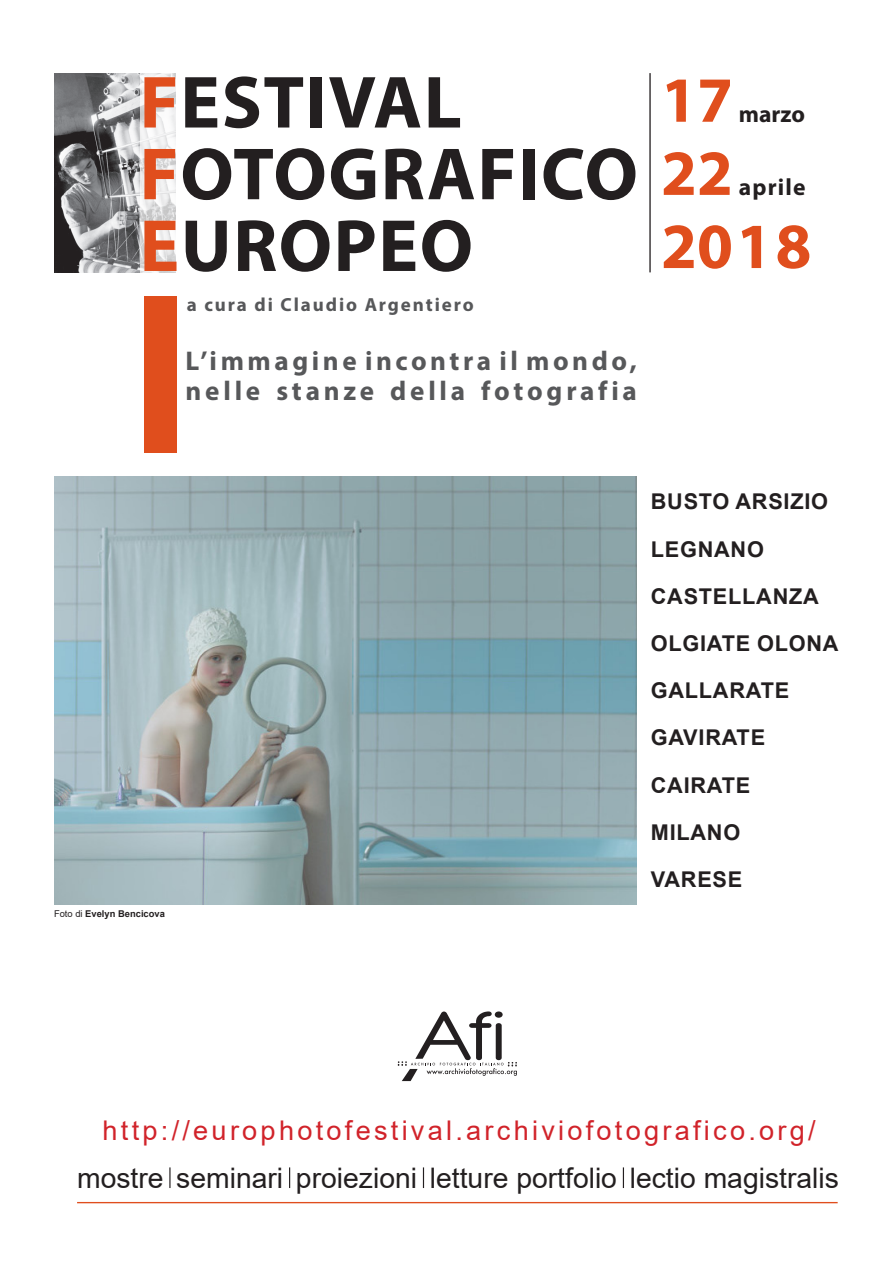
<style>
.page{position:relative;width:893px;height:1263px;background:#fff}
.page>*{position:absolute;margin:0;border:0;box-sizing:border-box;transform-origin:0 0}
.t1{font:700 74.55px/71.7px "Myriad Pro";letter-spacing:.02em;color:#231f20}
.t2{font:700 64.8px "Myriad Pro";color:#e04e1d}
.t3{font:28.35px "Arial";color:#231f20}
.t4{font:700 27.15px/29.8px "Myriad Pro";letter-spacing:.13em;color:#57585a}
.t5{font:27.15px "Arial";letter-spacing:.12em;color:#d1232a}
.t6{font:700 23.55px "Myriad Pro";letter-spacing:.05em;color:#231f20}
.t7{font:700 21.75px/47.1px "Arial";letter-spacing:.035em;color:#231f20}
.t8{font:700 19.05px "Myriad Pro";letter-spacing:.1em;color:#57585a}
.t9{font:700 9.3px "Arial";color:#231f20}
.s1{color:#e04e1d}
.s2{font-weight:400}
</style>
<div class="page">
<div style="left:144px;top:296px;width:33px;height:157px;background:#e04e1d"></div>
<svg style="left:398px;top:1011px;width:119px;height:70px"></svg>
<svg style="left:289px;top:1167px;width:1px;height:21px"></svg>
<hr style="left:169px;top:1167px;width:2px;height:21px;background:#231f20">
<svg style="left:623px;top:1167px;width:1px;height:21px"></svg>
<svg style="left:423px;top:1167px;width:1px;height:21px"></svg>
<hr style="left:77px;top:1202px;width:761px;height:1px;background:#e04e1d">
<img style="left:54px;top:73px;width:86px;height:199px">
<svg style="left:140px;top:73px;width:36px;height:200px"></svg>
<hr style="left:649px;top:73px;width:2px;height:199px;background:#231f20">
<img style="left:54px;top:476px;width:583px;height:429px">
<h1 class="t1" style="left:140px;top:64px;width:500px"><span class="s1">F</span>ESTIVAL<br><span class="s1">F</span>OTOGRAFICO<br><span class="s1">E</span>UROPEO</h1>
<h2 class="t2" style="left:661px;top:58px;width:73px">17</h2>
<p class="t6" style="left:739px;top:98px;width:68px">marzo</p>
<h2 class="t2" style="left:661px;top:131px;width:73px">22</h2>
<p class="t6" style="left:739px;top:172px;width:68px">aprile</p>
<h2 class="t2" style="left:661px;top:204px;width:152px">2018</h2>
<p class="t8" style="left:187px;top:292px;width:288px">a cura di Claudio Argentiero</p>
<p class="t4" style="left:186px;top:345px;width:453px">L’immagine incontra il mondo, nelle stanze della fotografia</p>
<p class="t9" style="left:54px;top:907px;width:112px"><span class="s2">Foto di</span> EVELYN BENCICOVA</p>
<p class="t7" style="left:651px;top:478px;width:179px">BUSTO ARSIZIO<br>LEGNANO<br>CASTELLA</p>
<p class="t7" style="left:651px;top:573px;width:186px;text-indent:122px">NZA<br>OLGIATE OLONA<br>GALLA</p>
<p class="t7" style="left:651px;top:667px;width:140px;text-indent:79px">RATE<br>GAVIRATE<br>CAIRATE<br>MILANO<br>VARESE</p>
<p class="t5" style="left:103px;top:1111px;width:715px">http://europhotofestival.archiviofotografico.org/</p>
<h3 class="t3" style="left:77px;top:1158px;width:763px">mostre seminari proiezioni letture portfolio lectio magistralis</h3>
</div>
